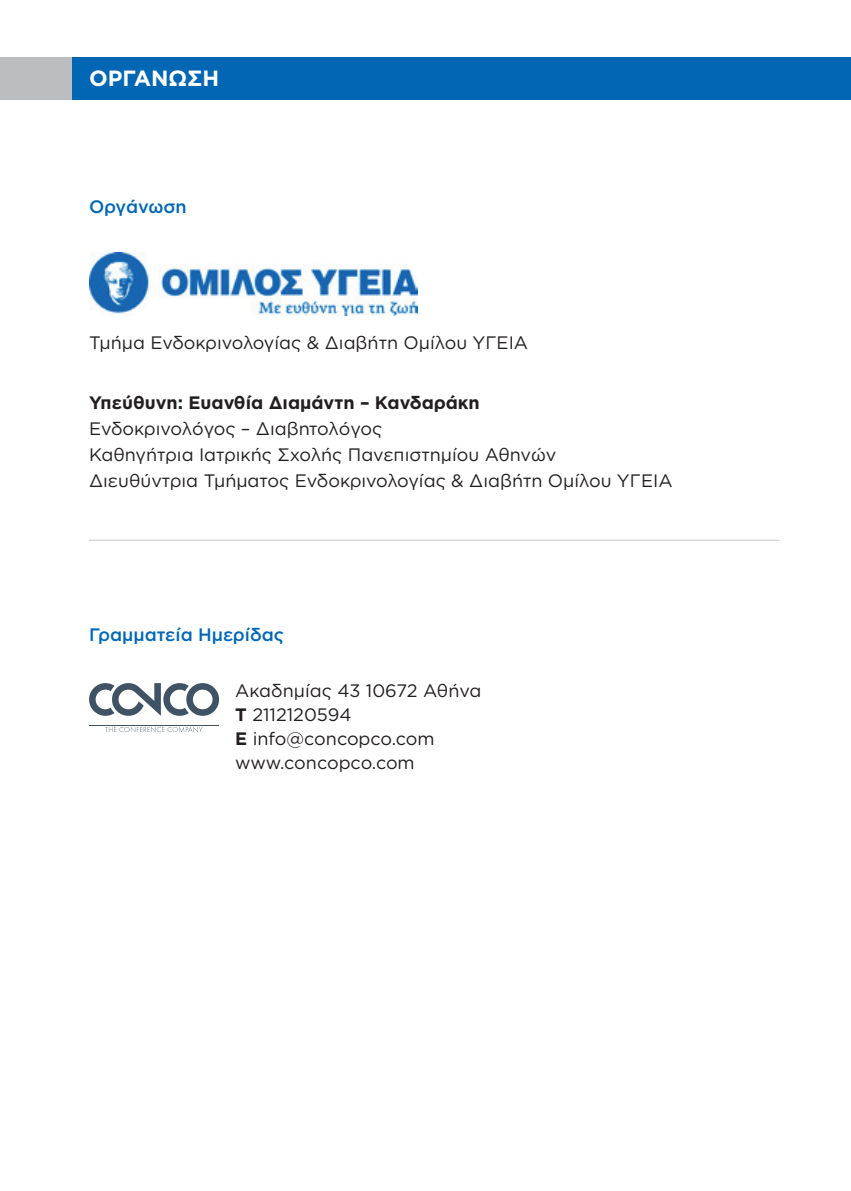
<style>
.page{position:relative;width:851px;height:1191px;background:#fff}
.page>*{position:absolute;margin:0;border:0;box-sizing:border-box;transform-origin:0 0}
.t1{font:700 22px "Gotham Greek";color:#fff}
.t2{font:18px/24px "Gotham Greek";color:#231f20}
.t3{font:700 18px "Gotham Greek";color:#231f20}
.t4{font:500 18px "Gotham Greek";color:#0166b3}
.s1{font-weight:700}
</style>
<div class="page">
<div style="left:0;top:58px;width:184px;height:42px;background:#bcbdc0"></div>
<div style="left:72px;top:58px;width:778px;height:42px;background:#0166b3"></div>
<svg style="left:89px;top:683px;width:130px;height:33px"></svg>
<svg style="left:105px;top:727px;width:97px;height:5px"></svg>
<hr style="left:89px;top:725px;width:130px;height:1px;background:#405364">
<hr style="left:89px;top:540px;width:690px;height:1px;background:#c7c8ca">
<img style="left:89px;top:252px;width:328px;height:63px">
<p class="t1" style="left:89px;top:66px;width:132px">ΟΡΓΑΝΩΣΗ</p>
<p class="t4" style="left:89px;top:197px;width:99px">Oργάνωση</p>
<p class="t2" style="left:89px;top:331px;width:440px">Τμήμα Ενδοκρινολογίας &amp; Διαβήτη Ομίλου ΥΓΕΙA</p>
<p class="t3" style="left:89px;top:392px;width:392px">Υπεύθυνη: Ευανθία Διαμάντη – Κανδαράκη</p>
<p class="t2" style="left:89px;top:416px;width:585px;line-height:26px">Ενδοκρινολόγος – Διαβητολόγος<br>Καθηγήτρια Ιατρικής Σχολής Πανεπιστημίου Αθηνών<br>Διευθύντρια Τμήματος Ενδοκρινολογίας &amp; Διαβήτη Ομίλου ΥΓΕΙΑ</p>
<p class="t4" style="left:89px;top:624px;width:196px">Γραμματεία Ημερίδας</p>
<p class="t2" style="left:235px;top:678px;width:248px">Ακαδημίας 43 10672 Αθήνα<br><span class="s1">T</span> 2112120594<br><span class="s1">E</span> info@concopco.com www.concopco.com</p>
</div>
